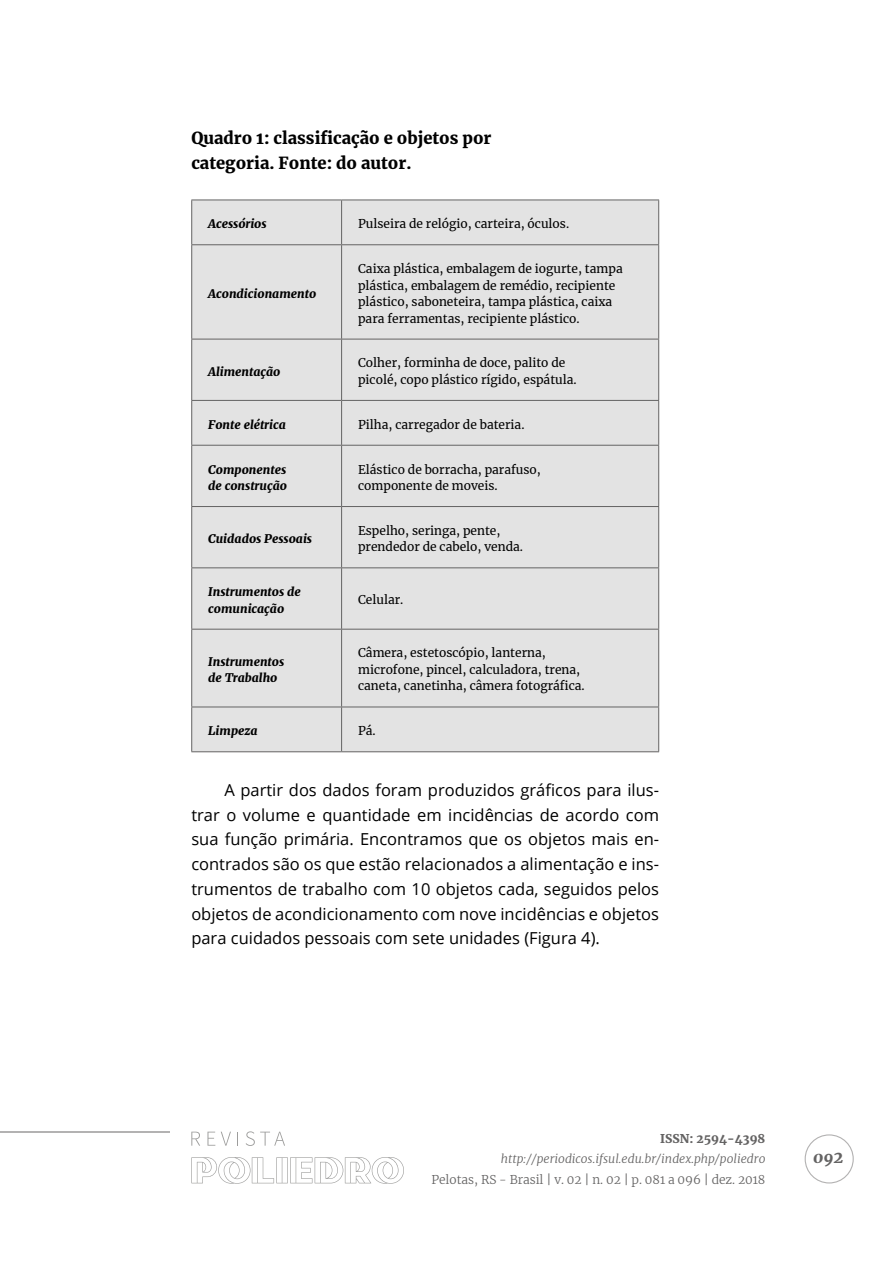
<style>
.page{position:relative;width:893px;height:1263px;background:#fff}
.page>*{position:absolute;margin:0;border:0;box-sizing:border-box;transform-origin:0 0}
.t1{font:16.5px/24.8px "Open Sans";color:#000;text-align:justify}
.t2{font:900 16.5px/24.8px "Merriweather";color:#000}
.t3{font:italic 900 16.5px "Merriweather";color:#646363}
.t4{font:12px/16.5px "Merriweather";color:#000}
.t5{font:italic 900 12px/16.5px "Merriweather";color:#000}
.t6{font:italic 300 12px "Merriweather";color:#646363}
.t7{font:300 12px "Merriweather";color:#646363}
.t8{font:900 12px "Merriweather";color:#646363}
</style>
<div class="page">
<div style="left:805px;top:1134px;width:49px;height:49px;border:1px solid #b3b2b2;border-radius:50%"></div>
<svg style="left:191px;top:1157px;width:213px;height:27px"></svg>
<svg style="left:191px;top:1132px;width:9px;height:14px"></svg>
<svg style="left:207px;top:1132px;width:8px;height:14px"></svg>
<svg style="left:221px;top:1132px;width:10px;height:14px"></svg>
<svg style="left:237px;top:1132px;width:1px;height:14px"></svg>
<svg style="left:246px;top:1131px;width:39px;height:15px"></svg>
<hr style="left:0;top:1131px;width:170px;height:1px;background:#b3b2b2">
<div style="left:192px;top:201px;width:466px;height:550px;background:#e3e3e3"></div>
<hr style="left:191px;top:200px;width:151px;height:1px;background:#646363">
<hr style="left:191px;top:200px;width:1px;height:44px;background:#646363">
<hr style="left:342px;top:200px;width:317px;height:1px;background:#646363">
<hr style="left:341px;top:200px;width:1px;height:44px;background:#646363">
<hr style="left:658px;top:200px;width:1px;height:44px;background:#646363">
<hr style="left:191px;top:244px;width:151px;height:1px;background:#646363">
<hr style="left:191px;top:245px;width:1px;height:94px;background:#646363">
<hr style="left:342px;top:244px;width:317px;height:1px;background:#646363">
<hr style="left:341px;top:245px;width:1px;height:94px;background:#646363">
<hr style="left:658px;top:245px;width:1px;height:94px;background:#646363">
<hr style="left:191px;top:339px;width:151px;height:1px;background:#646363">
<hr style="left:191px;top:339px;width:1px;height:61px;background:#646363">
<hr style="left:342px;top:339px;width:317px;height:1px;background:#646363">
<hr style="left:341px;top:339px;width:1px;height:61px;background:#646363">
<hr style="left:658px;top:339px;width:1px;height:61px;background:#646363">
<hr style="left:191px;top:400px;width:151px;height:1px;background:#646363">
<hr style="left:191px;top:401px;width:1px;height:44px;background:#646363">
<hr style="left:342px;top:400px;width:317px;height:1px;background:#646363">
<hr style="left:341px;top:401px;width:1px;height:44px;background:#646363">
<hr style="left:658px;top:401px;width:1px;height:44px;background:#646363">
<hr style="left:191px;top:445px;width:151px;height:1px;background:#646363">
<hr style="left:191px;top:446px;width:1px;height:60px;background:#646363">
<hr style="left:342px;top:445px;width:317px;height:1px;background:#646363">
<hr style="left:341px;top:446px;width:1px;height:60px;background:#646363">
<hr style="left:658px;top:446px;width:1px;height:60px;background:#646363">
<hr style="left:191px;top:506px;width:151px;height:1px;background:#646363">
<hr style="left:191px;top:507px;width:1px;height:60px;background:#646363">
<hr style="left:342px;top:506px;width:317px;height:1px;background:#646363">
<hr style="left:341px;top:507px;width:1px;height:60px;background:#646363">
<hr style="left:658px;top:507px;width:1px;height:60px;background:#646363">
<hr style="left:191px;top:567px;width:151px;height:1px;background:#646363">
<hr style="left:191px;top:568px;width:1px;height:61px;background:#646363">
<hr style="left:342px;top:567px;width:317px;height:1px;background:#646363">
<hr style="left:341px;top:568px;width:1px;height:61px;background:#646363">
<hr style="left:658px;top:568px;width:1px;height:61px;background:#646363">
<hr style="left:191px;top:629px;width:151px;height:1px;background:#646363">
<hr style="left:191px;top:629px;width:1px;height:78px;background:#646363">
<hr style="left:342px;top:629px;width:317px;height:1px;background:#646363">
<hr style="left:341px;top:629px;width:1px;height:78px;background:#646363">
<hr style="left:658px;top:629px;width:1px;height:78px;background:#646363">
<hr style="left:191px;top:707px;width:151px;height:1px;background:#646363">
<hr style="left:191px;top:707px;width:1px;height:44px;background:#646363">
<hr style="left:342px;top:707px;width:317px;height:1px;background:#646363">
<hr style="left:341px;top:707px;width:1px;height:44px;background:#646363">
<hr style="left:658px;top:707px;width:1px;height:44px;background:#646363">
<hr style="left:191px;top:751px;width:151px;height:1px;background:#646363">
<hr style="left:342px;top:751px;width:317px;height:1px;background:#646363">
<h1 class="t2" style="left:191px;top:125px;width:302px">Quadro 1: classificação e objetos por categoria. Fonte: do autor.</h1>
<p class="t5" style="left:208px;top:215px;width:60px">Acessórios</p>
<p class="t4" style="left:358px;top:215px;width:213px">Pulseira de relógio, carteira, óculos.</p>
<p class="t5" style="left:208px;top:285px;width:110px">Acondicionamento</p>
<p class="t4" style="left:358px;top:260px;width:266px">Caixa plástica, embalagem de iogurte, tampa plástica, embalagem de remédio, recipiente plástico, saboneteira, tampa plástica, caixa para ferramentas, recipiente plástico.</p>
<p class="t5" style="left:208px;top:363px;width:74px">Alimentação</p>
<p class="t4" style="left:358px;top:354px;width:220px">Colher, forminha de doce, palito de picolé, copo plástico rígido, espátula.</p>
<p class="t5" style="left:208px;top:416px;width:79px">Fonte elétrica</p>
<p class="t4" style="left:358px;top:416px;width:168px">Pilha, carregador de bateria.</p>
<p class="t5" style="left:208px;top:460px;width:80px">Componentes de construção</p>
<p class="t4" style="left:358px;top:461px;width:184px">Elástico de borracha, parafuso, componente de moveis.</p>
<p class="t5" style="left:208px;top:530px;width:105px">Cuidados Pessoais</p>
<p class="t4" style="left:358px;top:522px;width:166px">Espelho, seringa, pente, prendedor de cabelo, venda.</p>
<p class="t5" style="left:208px;top:583px;width:94px">Instrumentos de comunicação</p>
<p class="t4" style="left:358px;top:591px;width:47px">Celular.</p>
<p class="t5" style="left:208px;top:653px;width:78px">Instrumentos de Trabalho</p>
<p class="t4" style="left:358px;top:644px;width:228px">Câmera, estetoscópio, lanterna, microfone, pincel, calculadora, trena, caneta, canetinha, câmera fotográfica.</p>
<p class="t5" style="left:208px;top:722px;width:51px">Limpeza</p>
<p class="t4" style="left:358px;top:722px;width:19px">Pá.</p>
<p class="t1" style="left:191px;top:777px;width:469px;text-indent:33px">A partir dos dados foram produzidos gráficos para ilus&shy;trar o volume e quantidade em incidências de acordo com sua função primária. Encontramos que os objetos mais en&shy;contrados são os que estão relacionados a alimentação e ins&shy;trumentos de trabalho com 10 objetos cada, seguidos pelos objetos de acondicionamento com nove incidências e objetos para cuidados pessoais com sete unidades (Figura 4).</p>
<p class="t8" style="left:660px;top:1130px;width:107px">ISSN: 2594-4398</p>
<p class="t6" style="left:501px;top:1151px;width:266px">http://periodicos.ifsul.edu.br/index.php/poliedro</p>
<p class="t7" style="left:431px;top:1171px;width:335px">Pelotas, RS - Brasil | v. 02 | n. 02 | p. 081 a 096 | dez. 2018</p>
<h1 class="t3" style="left:813px;top:1146px;width:32px">092</h1>
</div>
